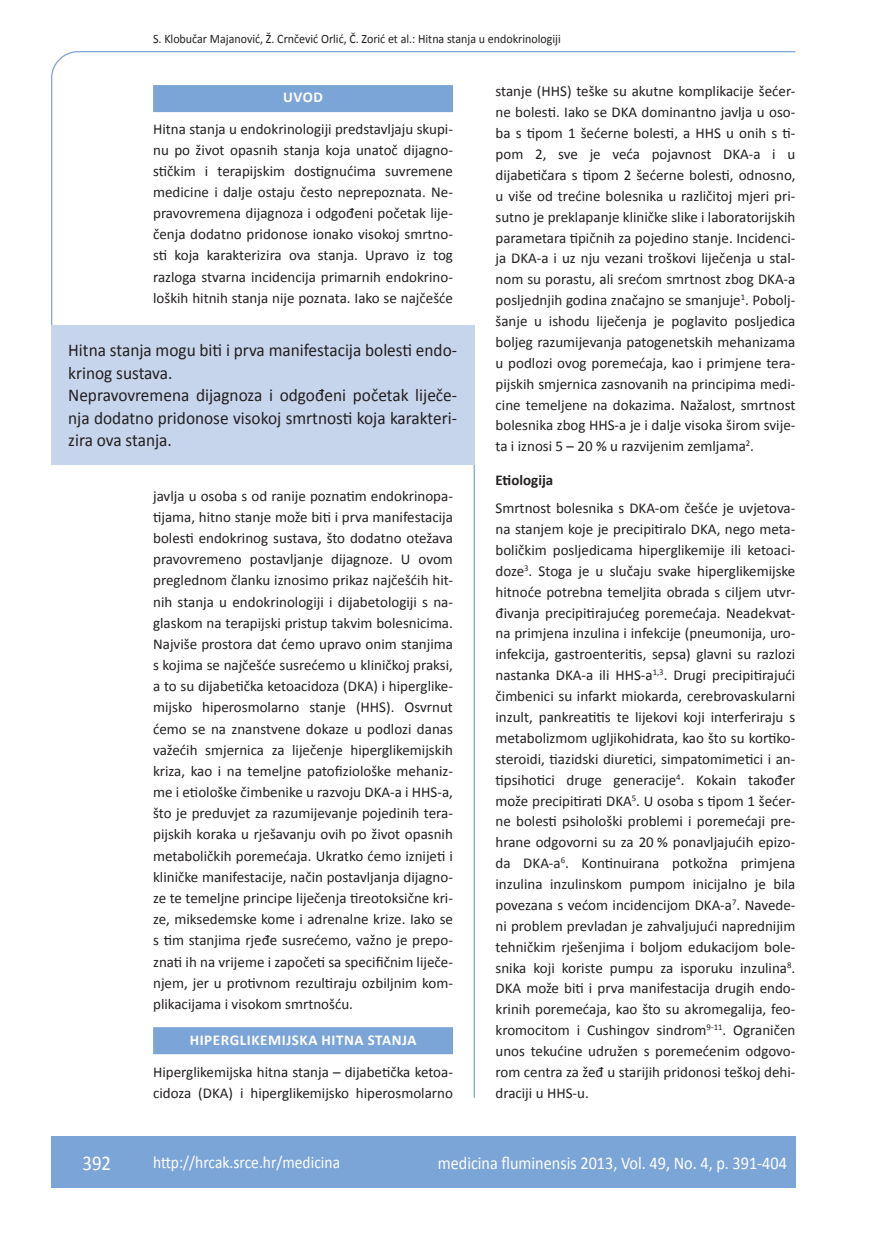
<style>
.page{position:relative;width:872px;height:1234px;background:#fff}
.page>*{position:absolute;margin:0;border:0;box-sizing:border-box;transform-origin:0 0}
.t1{font:21px "Calibri";color:#fff;scale:.9 1}
.t2{font:18px/22.5px "Calibri";color:#231f20;scale:.96 1}
.t3{font:18px "Calibri";color:#fff;scale:.9 1}
.t4{font:17.25px "Calibri";color:#fff;scale:.9 1}
.t5{font:15px/20.9px "Calibri";color:#231f20;text-align:justify}
.t6{font:700 15px "Calibri";letter-spacing:.04em;color:#fff}
.t7{font:700 15px "Calibri";color:#231f20}
.t8{font:12.75px "Calibri";color:#231f20;scale:.94 1}
</style>
<div class="page">
<svg style="left:51px;top:51px;width:745px;height:274px"></svg>
<hr style="left:473px;top:325px;width:2px;height:772px;background:#7ca5d7">
<div style="left:51px;top:1135px;width:744px;height:51px;background:#7ca5d7"></div>
<div style="left:153px;top:85px;width:300px;height:27px;background:#7ca5d7"></div>
<div style="left:51px;top:325px;width:423px;height:140px;background:#c6d5ec"></div>
<div style="left:153px;top:1026px;width:300px;height:27px;background:#7ca5d7"></div>
<p class="t8" style="left:153px;top:30px;width:435px">S. Klobučar Majanović, Ž. Crnčević Orlić, Č. Zorić et al.: Hitna stanja u endokrinologiji</p>
<p class="t6" style="left:283px;top:88px;width:41px">UVOD</p>
<p class="t5" style="left:153px;top:118px;width:301px">Hitna stanja u endokrinologiji predstavljaju skupi&shy;nu po život opasnih stanja koja unatoč dijagno&shy;stičkim i terapijskim dostignućima suvremene medicine i dalje ostaju često neprepoznata. Ne&shy;pravovremena dijagnoza i odgođeni početak lije&shy;čenja dodatno pridonose ionako visokoj smrtno&shy;sti koja karakterizira ova stanja. Upravo iz tog razloga stvarna incidencija primarnih endokrino&shy;loških hitnih stanja nije poznata. Iako se najčešće</p>
<p class="t2" style="left:68px;top:338px;width:407px">Hitna stanja mogu biti i prva manifestacija bolesti endo&shy;krinog sustava.<br>Nepravovremena dijagnoza i odgođeni početak liječe&shy;nja dodatno pridonose visokoj smrtnosti koja karakteri&shy;zira ova stanja.</p>
<p class="t5" style="left:153px;top:484px;width:301px">javlja u osoba s od ranije poznatim endokrinopa&shy;tijama, hitno stanje može biti i prva manifestacija bolesti endokrinog sustava, što dodatno otežava pravovremeno postavljanje dijagnoze. U ovom preglednom članku iznosimo prikaz najčešćih hit&shy;nih stanja u endokrinologiji i dijabetologiji s na&shy;glaskom na terapijski pristup takvim bolesnicima.<br>Najviše prostora dat ćemo upravo onim stanjima s kojima se najčešće susrećemo u kliničkoj praksi, a to su dijabetička ketoacidoza (DKA) i hiperglike&shy;mijsko hiperosmolarno stanje (HHS). Osvrnut ćemo se na znanstvene dokaze u podlozi danas važećih smjernica za liječenje hiperglikemijskih kriza, kao i na temeljne patofiziološke mehaniz&shy;me i etiološke čimbenike u razvoju DKA-a i HHS-a, što je preduvjet za razumijevanje pojedinih tera&shy;pijskih koraka u rješavanju ovih po život opasnih metaboličkih poremećaja. Ukratko ćemo iznijeti i kliničke manifestacije, način postavljanja dijagno&shy;ze te temeljne principe liječenja tireotoksične kri&shy;ze, miksedemske kome i adrenalne krize. Iako se s tim stanjima rjeđe susrećemo, važno je prepo&shy;znati ih na vrijeme i započeti sa specifičnim liječe&shy;njem, jer u protivnom rezultiraju ozbiljnim kom&shy;plikacijama i visokom smrtnošću.</p>
<p class="t6" style="left:190px;top:1030px;width:228px">HIPERGLIKEMIJSKA HITNA STANJA</p>
<p class="t5" style="left:153px;top:1060px;width:301px">Hiperglikemijska hitna stanja – dijabetička ketoa&shy;cidoza (DKA) i hiperglikemijsko hiperosmolarno</p>
<p class="t5" style="left:495px;top:80px;width:301px">stanje (HHS) teške su akutne komplikacije šećer&shy;ne bolesti. Iako se DKA dominantno javlja u oso&shy;ba s tipom 1 šećerne bolesti, a HHS u onih s ti&shy;pom 2, sve je veća pojavnost DKA-a i u dijabetičara s tipom 2 šećerne bolesti, odnosno, u više od trećine bolesnika u različitoj mjeri pri&shy;sutno je preklapanje kliničke slike i laboratorijskih parametara tipičnih za pojedino stanje. Incidenci&shy;ja DKA-a i uz nju vezani troškovi liječenja u stal&shy;nom su porastu, ali srećom smrtnost zbog DKA-a posljednjih godina značajno se smanjuje<sup>1</sup>. Pobolj&shy;šanje u ishodu liječenja je poglavito posljedica boljeg razumijevanja patogenetskih mehanizama u podlozi ovog poremećaja, kao i primjene tera&shy;pijskih smjernica zasnovanih na principima medi&shy;cine temeljene na dokazima. Nažalost, smrtnost bolesnika zbog HHS-a je i dalje visoka širom svije&shy;ta i iznosi 5 – 20 % u razvijenim zemljama<sup>2</sup>.</p>
<p class="t7" style="left:495px;top:471px;width:59px">Etiologija</p>
<p class="t5" style="left:495px;top:497px;width:301px">Smrtnost bolesnika s DKA-om češće je uvjetova&shy;na stanjem koje je precipitiralo DKA, nego meta&shy;boličkim posljedicama hiperglikemije ili ketoaci&shy;doze<sup>3</sup>. Stoga je u slučaju svake hiperglikemijske hitnoće potrebna temeljita obrada s ciljem utvr&shy;đivanja precipitirajućeg poremećaja. Neadekvat&shy;na primjena inzulina i infekcije (pneumonija, uro&shy;infekcija, gastroenteritis, sepsa) glavni su razlozi nastanka DKA-a ili HHS-a<sup>1,3</sup>. Drugi precipitirajući čimbenici su infarkt miokarda, cerebrovaskularni inzult, pankreatitis te lijekovi koji interferiraju s metabolizmom ugljikohidrata, kao što su kortiko&shy;steroidi, tiazidski diuretici, simpatomimetici i an&shy;tipsihotici druge generacije<sup>4</sup>. Kokain također može precipitirati DKA<sup>5</sup>. U osoba s tipom 1 šećer&shy;ne bolesti psihološki problemi i poremećaji pre&shy;hrane odgovorni su za 20 % ponavljajućih epizo&shy;da DKA-a<sup>6</sup>. Kontinuirana potkožna primjena inzulina inzulinskom pumpom inicijalno je bila povezana s većom incidencijom DKA-a<sup>7</sup>. Navede&shy;ni problem prevladan je zahvaljujući naprednijim tehničkim rješenjima i boljom edukacijom bole&shy;snika koji koriste pumpu za isporuku inzulina<sup>8</sup>.<br>DKA može biti i prva manifestacija drugih endo&shy;krinih poremećaja, kao što su akromegalija, feo&shy;kromocitom i Cushingov sindrom<sup>9-11</sup>. Ograničen unos tekućine udružen s poremećenim odgovo&shy;rom centra za žeđ u starijih pridonosi teškoj dehi&shy;draciji u HHS-u.</p>
<h1 class="t1" style="left:82px;top:1149px;width:33px">392</h1>
<p class="t4" style="left:153px;top:1150px;width:209px">http://hrcak.srce.hr/medicina</p>
<p class="t3" style="left:438px;top:1151px;width:389px">medicina fluminensis 2013, Vol. 49, No. 4, p. 391-404</p>
</div>
